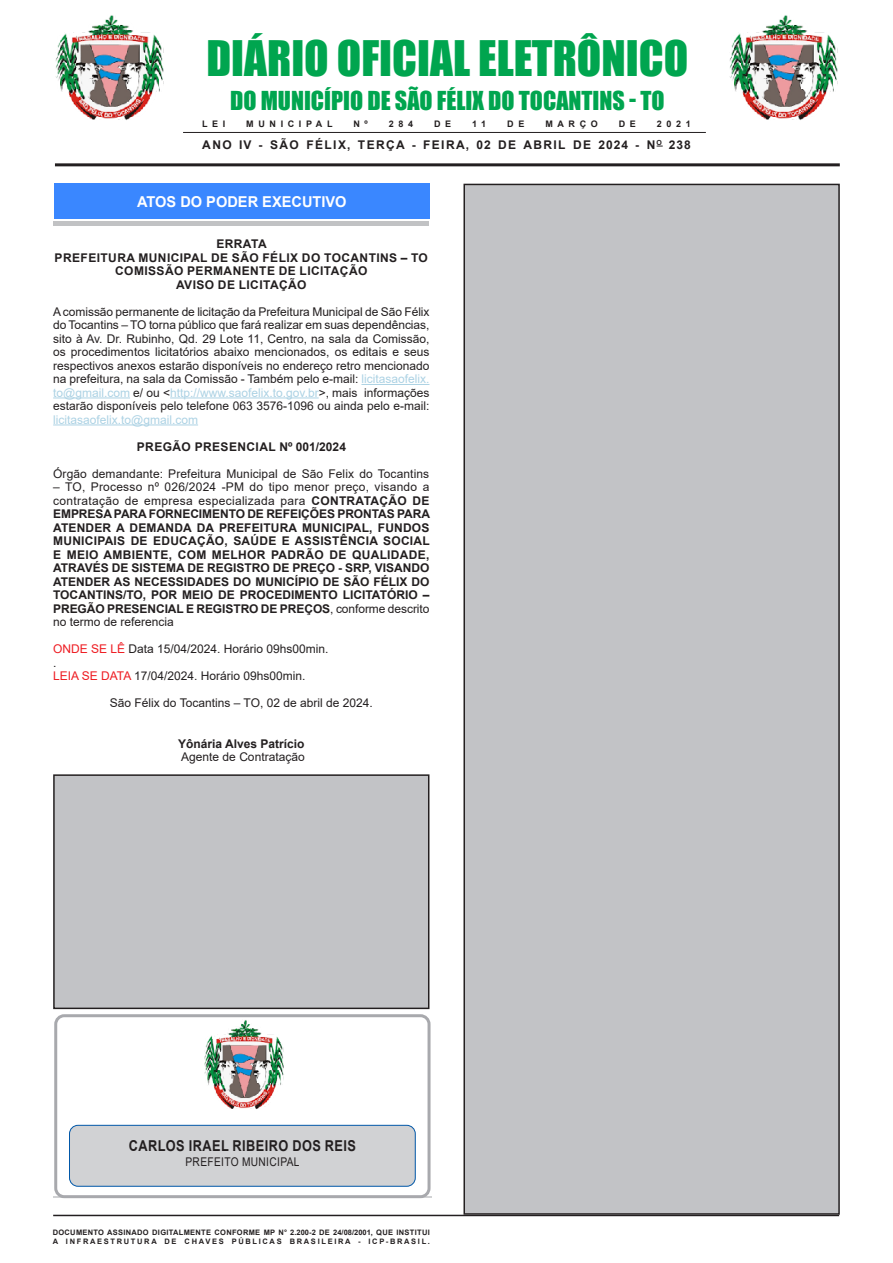
<style>
.page{position:relative;width:893px;height:1263px;background:#fff}
.page>*{position:absolute;margin:0;border:0;box-sizing:border-box;transform-origin:0 0}
.t1{font:45px "Impact";color:#00a54f}
.t2{font:24px "Impact";color:#00a54f}
.t3{font:700 15px "Arial";letter-spacing:.035em;color:#231f20;scale:.85 1}
.Chancela{font:700 15px "Arial";color:#fff}
.SEM_PARAGRAFO{font:12px/13.5px "Arial";color:#231f20;text-align:justify}
.SEM_PARAGRAFO-2{font:700 12px/13.5px "Arial";color:#231f20;text-align:justify}
.TITULOS{font:700 12px "Arial";letter-spacing:.035em;color:#231f20}
.SEM_PARAGRAFO-3{font:700 12px "Arial";letter-spacing:.115em;color:#231f20}
.CIDADE{font:12px "Arial";color:#231f20}
.NOME_2{font:700 12px "Arial";color:#231f20}
.CARGO{font:12px "Arial";color:#231f20}
.SEM_PARAGRAFO-4{font:12px "Arial";letter-spacing:.035em;color:#231f20;scale:.85 1}
.MISTO{font:700 9px "Arial";letter-spacing:.515em;color:#231f20}
.t4{font:700 7.5px "Arial";letter-spacing:.04em;color:#231f20}
.t5{font:700 7.5px "Arial";letter-spacing:.225em;color:#231f20}
.s1{color:#acd2e4}
.s2{font-weight:400}
.s3{color:#ee1d23}
</style>
<div class="page">
<hr style="left:53px;top:1215px;width:786px;height:1px;background:#231f20">
<hr style="left:55px;top:163px;width:785px;height:3px;background:#231f20">
<hr style="left:183px;top:132px;width:523px;height:1px;background:#231f20">
<div style="left:53px;top:189px;width:375px;height:37px;background:#c1c2c4"></div>
<div style="left:53px;top:186px;width:375px;height:35px;background:#fff"></div>
<div style="left:54px;top:184px;width:375px;height:35px;background:#3a87ff"></div>
<hr style="left:53px;top:1197px;width:379px;height:1px;background:#d1d2d4">
<div style="left:54px;top:1014px;width:377px;height:184px;border:3px solid #a8a9ad;border-radius:9px"></div>
<div style="left:70px;top:1125px;width:345px;height:61px;background:#d1d2d4;border-radius:9px"></div>
<div style="left:69px;top:1125px;width:346px;height:61px;border:1px solid #0057a8;border-radius:9px"></div>
<img style="left:204px;top:1020px;width:80px;height:89px">
<img style="left:730px;top:15px;width:108px;height:105px">
<img style="left:55px;top:15px;width:109px;height:105px">
<div style="left:464px;top:184px;width:375px;height:1030px;background:#c2c3c6"></div>
<div style="left:463px;top:184px;width:377px;height:1031px;border:2px solid #231f20"></div>
<hr style="left:361px;top:384px;width:68px;height:1px;background:#acd2e4">
<hr style="left:53px;top:397px;width:77px;height:1px;background:#acd2e4">
<hr style="left:170px;top:397px;width:149px;height:1px;background:#acd2e4">
<hr style="left:53px;top:424px;width:145px;height:1px;background:#acd2e4">
<div style="left:54px;top:775px;width:375px;height:233px;background:#c2c3c6"></div>
<div style="left:53px;top:774px;width:376px;height:235px;border:2px solid #231f20"></div>
<p class="t1" style="left:206px;top:23px;width:483px">DIÁRIO OFICIAL ELETRÔNICO</p>
<p class="t2" style="left:230px;top:82px;width:436px">DO MUNICÍPIO DE SÃO FÉLIX DO TOCANTINS - TO</p>
<p class="MISTO" style="left:202px;top:117px;width:25px">LEI</p>
<p class="MISTO" style="left:246px;top:117px;width:88px">MUNICIPAL</p>
<p class="MISTO" style="left:353px;top:117px;width:16px">N º</p>
<p class="MISTO" style="left:389px;top:117px;width:26px">284</p>
<p class="MISTO" style="left:434px;top:117px;width:19px">D E</p>
<p class="MISTO" style="left:472px;top:117px;width:16px">1 1</p>
<p class="MISTO" style="left:507px;top:117px;width:19px">D E</p>
<p class="MISTO" style="left:545px;top:117px;width:54px">MARÇO</p>
<p class="MISTO" style="left:619px;top:117px;width:19px">D E</p>
<p class="MISTO" style="left:657px;top:117px;width:35px">2021</p>
<p class="SEM_PARAGRAFO-3" style="left:202px;top:137px;width:490px">ANO IV - SÃO FÉLIX, TERÇA - FEIRA, 02 DE ABRIL DE 2024 - N<sup>O</sup> 238</p>
<p class="Chancela" style="left:137px;top:191px;width:211px">ATOS DO PODER EXECUTIVO</p>
<p class="TITULOS" style="left:216px;top:235px;width:52px">ERRATA</p>
<p class="TITULOS" style="left:55px;top:249px;width:375px">PREFEITURA MUNICIPAL DE SÃO FÉLIX DO TOCANTINS – TO</p>
<p class="TITULOS" style="left:115px;top:262px;width:254px">COMISSÃO PERMANENTE DE LICITAÇÃO</p>
<p class="TITULOS" style="left:176px;top:276px;width:132px">AVISO DE LICITAÇÃO</p>
<p class="SEM_PARAGRAFO" style="left:53px;top:305px;width:378px">A comissão permanente de licitação da Prefeitura Municipal de São Félix do Tocantins – TO torna público que fará realizar em suas dependências, sito à Av. Dr. Rubinho, Qd. 29 Lote 11, Centro, na sala da Comissão, os procedimentos licitatórios abaixo mencionados, os editais e seus respectivos anexos estarão disponíveis no endereço retro mencionado na prefeitura, na sala da Comissão - Também pelo e-mail: <span class="s1">licitasaofelix. to@gmail.com</span> e/ ou &lt;<span class="s1">http://www.saofelix.to.gov.br</span>&gt;, mais informações estarão disponíveis pelo telefone 063 3576-1096 ou ainda pelo e-mail: <span class="s1">licitasaofelix.to@gmail.com</span></p>
<p class="TITULOS" style="left:137px;top:438px;width:211px">PREGÃO PRESENCIAL Nº 001/2024</p>
<p class="SEM_PARAGRAFO" style="left:53px;top:467px;width:378px">Órgão demandante: Prefeitura Municipal de São Felix do Tocantins</p>
<p class="SEM_PARAGRAFO-2" style="left:53px;top:480px;width:378px"><span class="s2">– TO, Processo nº 026/2024 -PM do tipo menor preço, visando a contratação de empresa especializada para</span> CONTRATAÇÃO DE EMPRESA PARA FORNECIMENTO DE REFEIÇÕES PRONTAS PARA ATENDER A DEMANDA DA PREFEITURA MUNICIPAL, FUNDOS MUNICIPAIS DE EDUCAÇÃO, SAÚDE E ASSISTÊNCIA SOCIAL E MEIO AMBIENTE, COM MELHOR PADRÃO DE QUALIDADE, ATRAVÉS DE SISTEMA DE REGISTRO DE PREÇO - SRP, VISANDO ATENDER AS NECESSIDADES DO MUNICÍPIO DE SÃO FÉLIX DO TOCANTINS/TO, POR MEIO DE PROCEDIMENTO LICITATÓRIO – PREGÃO PRESENCIAL E REGISTRO DE PREÇOS<span class="s2">, conforme descrito no termo de referencia</span></p>
<p class="SEM_PARAGRAFO" style="left:53px;top:642px;width:277px"><span class="s3">ONDE SE LÊ</span> Data 15/04/2024. Horário 09hs00min.</p>
<p class="SEM_PARAGRAFO" style="left:53px;top:656px;width:5px">.</p>
<p class="SEM_PARAGRAFO" style="left:53px;top:669px;width:254px"><span class="s3">LEIA SE DATA</span> 17/04/2024. Horário 09hs00min.</p>
<p class="CIDADE" style="left:110px;top:695px;width:264px">São Félix do Tocantins – TO, 02 de abril de 2024.</p>
<p class="NOME_2" style="left:178px;top:735px;width:128px">Yônária Alves Patrício</p>
<p class="CARGO" style="left:181px;top:749px;width:125px">Agente de Contratação</p>
<p class="t3" style="left:129px;top:1135px;width:269px">CARLOS IRAEL RIBEIRO DOS REIS</p>
<p class="SEM_PARAGRAFO-4" style="left:185px;top:1154px;width:136px">PREFEITO MUNICIPAL</p>
<p class="t4" style="left:53px;top:1227px;width:379px">DOCUMENTO ASSINADO DIGITALMENTE CONFORME MP N° 2.200-2 DE 24/08/2001, QUE INSTITUI</p>
<p class="t5" style="left:53px;top:1236px;width:379px">A INFRAESTRUTURA DE CHAVES PÚBLICAS BRASILEIRA - ICP-BRASIL.</p>
</div>
